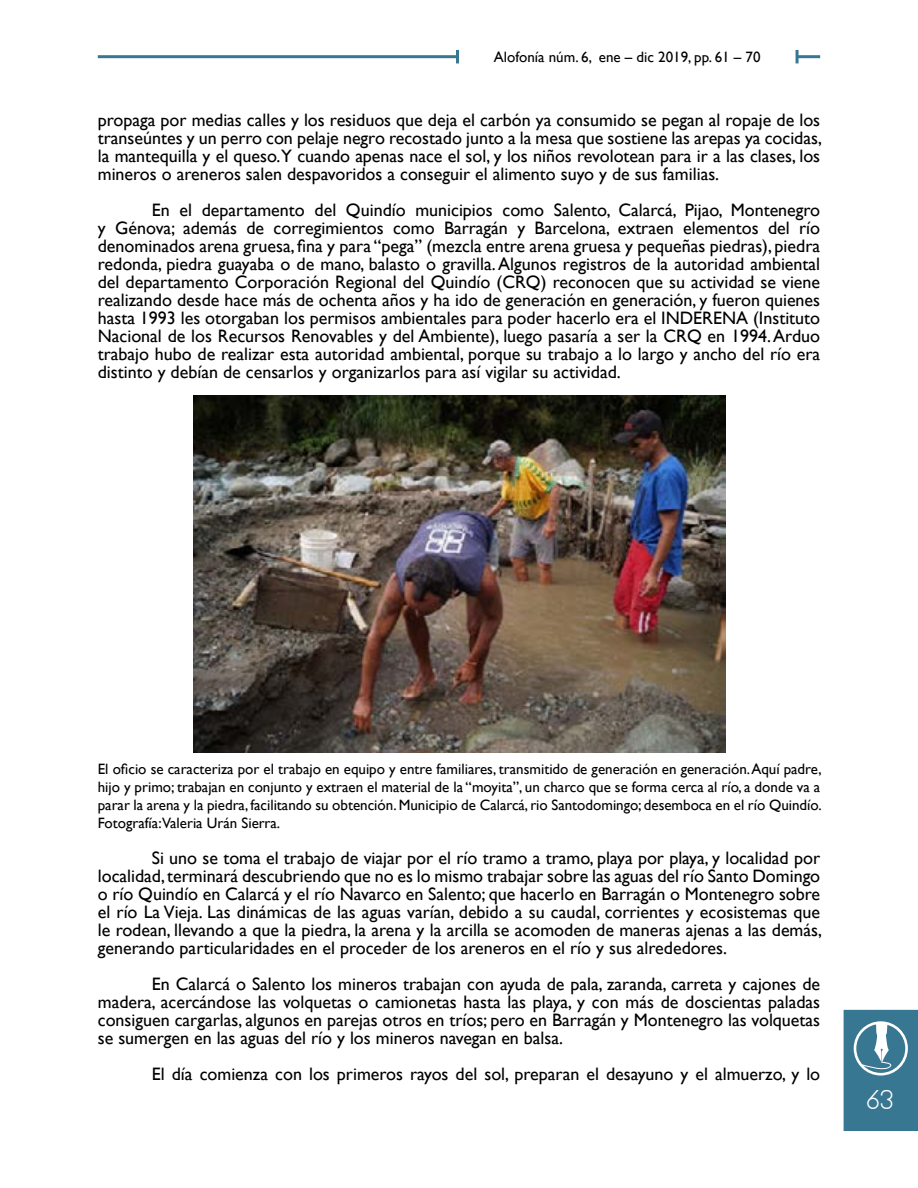
<style>
.page{position:relative;width:918px;height:1188px;background:#fff}
.page>*{position:absolute;margin:0;border:0;box-sizing:border-box;transform-origin:0 0}
.t1{font:36px "Gasalt";color:#fff}
.t2{font:18px/18px "Gill Sans";color:#000;text-align:justify}
.t3{font:15px/18px "Gill Sans";color:#000;text-align:justify}
</style>
<div class="page">
<hr style="left:98px;top:55px;width:359px;height:3px;background:#387792">
<svg style="left:456px;top:50px;width:3px;height:13px"></svg>
<hr style="left:797px;top:55px;width:23px;height:3px;background:#387792">
<svg style="left:796px;top:50px;width:3px;height:13px"></svg>
<div style="left:844px;top:1010px;width:74px;height:121px;background:#387792"></div>
<svg style="left:854px;top:1021px;width:54px;height:55px"></svg>
<img style="left:193px;top:395px;width:533px;height:357px">
<p class="t3" style="left:494px;top:48px;width:268px">Alofonía núm. 6, ene – dic 2019, pp. 61 – 70</p>
<p class="t2" style="left:98px;top:111px;width:726px">propaga por medias calles y los residuos que deja el carbón ya consumido se pegan al ropaje de los transeúntes y un perro con pelaje negro recostado junto a la mesa que sostiene las arepas ya cocidas, la mantequilla y el queso.Y cuando apenas nace el sol, y los niños revolotean para ir a las clases, los mineros o areneros salen despavoridos a conseguir el alimento suyo y de sus familias.</p>
<p class="t2" style="left:98px;top:201px;width:724px;text-indent:54px">En el departamento del Quindío municipios como Salento, Calarcá, Pijao, Montenegro y Génova; además de corregimientos como Barragán y Barcelona, extraen elementos del río denominados arena gruesa, fina y para “pega” (mezcla entre arena gruesa y pequeñas piedras), piedra redonda, piedra guayaba o de mano, balasto o gravilla. Algunos registros de la autoridad ambiental del departamento Corporación Regional del Quindío (CRQ) reconocen que su actividad se viene realizando desde hace más de ochenta años y ha ido de generación en generación, y fueron quienes hasta 1993 les otorgaban los permisos ambientales para poder hacerlo era el INDERENA (Instituto Nacional de los Recursos Renovables y del Ambiente), luego pasaría a ser la CRQ en 1994. Arduo trabajo hubo de realizar esta autoridad ambiental, porque su trabajo a lo largo y ancho del río era distinto y debían de censarlos y organizarlos para así vigilar su actividad.</p>
<p class="t3" style="left:98px;top:760px;width:725px">El oficio se caracteriza por el trabajo en equipo y entre familiares, transmitido de generación en generación. Aquí padre, hijo y primo; trabajan en conjunto y extraen el material de la “moyita”, un charco que se forma cerca al río, a donde va a parar la arena y la piedra, facilitando su obtención. Municipio de Calarcá, rio Santodomingo; desemboca en el río Quindío.<br>Fotografía:Valeria Urán Sierra.</p>
<p class="t2" style="left:98px;top:849px;width:726px;text-indent:54px">Si uno se toma el trabajo de viajar por el río tramo a tramo, playa por playa, y localidad por localidad, terminará descubriendo que no es lo mismo trabajar sobre las aguas del río Santo Domingo o río Quindío en Calarcá y el río Navarco en Salento; que hacerlo en Barragán o Montenegro sobre el río La Vieja. Las dinámicas de las aguas varían, debido a su caudal, corrientes y ecosistemas que le rodean, llevando a que la piedra, la arena y la arcilla se acomoden de maneras ajenas a las demás, generando particularidades en el proceder de los areneros en el río y sus alrededores.</p>
<p class="t2" style="left:98px;top:975px;width:724px;text-indent:54px">En Calarcá o Salento los mineros trabajan con ayuda de pala, zaranda, carreta y cajones de madera, acercándose las volquetas o camionetas hasta las playa, y con más de doscientas paladas consiguen cargarlas, algunos en parejas otros en tríos; pero en Barragán y Montenegro las volquetas se sumergen en las aguas del río y los mineros navegan en balsa.</p>
<p class="t2" style="left:152px;top:1065px;width:670px">El día comienza con los primeros rayos del sol, preparan el desayuno y el almuerzo, y lo</p>
<h1 class="t1" style="left:867px;top:1083px;width:29px">63</h1>
</div>
